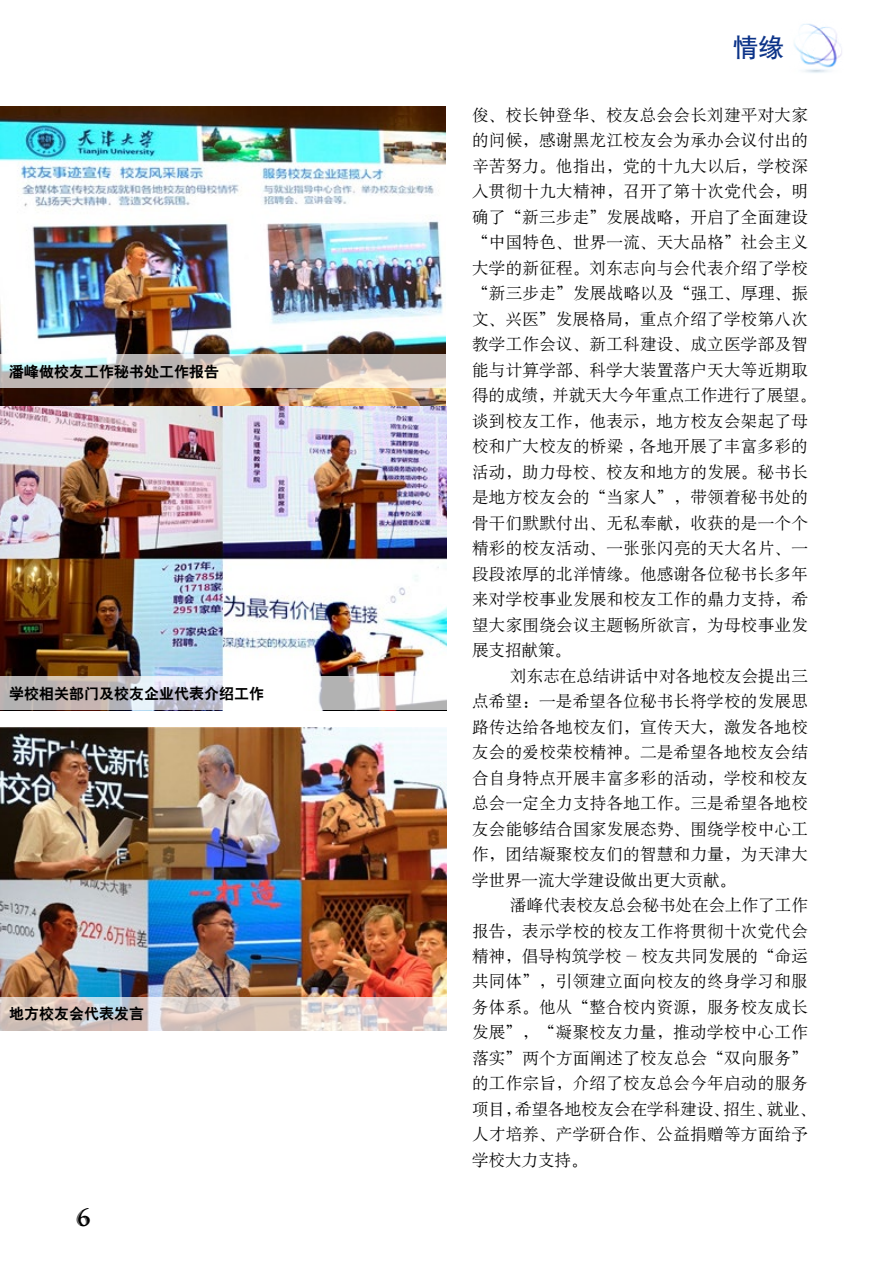
<style>
.page{position:relative;width:893px;height:1263px;background:#fff}
.page>*{position:absolute;margin:0;border:0;box-sizing:border-box;transform-origin:0 0}
.t1{font:25.5px "H Yb 1 gj";color:#0c3388}
.t2{font:24px "Ursa Serif Engraved";color:#000}
.t3{font:16.5px/25.5px "H Ya 6 gj";letter-spacing:.02em;color:#000}
.t4{font:15px "H Yb 2 gj";color:#000}
</style>
<div class="page">
<img style="left:794px;top:23px;width:48px;height:50px">
<img style="left:0;top:106px;width:446px;height:300px">
<img style="left:0;top:406px;width:446px;height:270px">
<img style="left:0;top:727px;width:446px;height:270px">
<svg style="left:0;top:354px;width:446px;height:34px;background:#cdc8c2"></svg>
<svg style="left:0;top:676px;width:446px;height:34px"></svg>
<svg style="left:0;top:997px;width:446px;height:34px;background:#dbccc7"></svg>
<p class="t4" style="left:9px;top:363px;width:212px">潘峰做校友工作秘书处工作报告</p>
<p class="t4" style="left:9px;top:686px;width:257px">学校相关部门及校友企业代表介绍工作</p>
<p class="t4" style="left:9px;top:1006px;width:137px">地方校友会代表发言</p>
<h2 class="t2" style="left:77px;top:1201px;width:15px">6</h2>
<h1 class="t1" style="left:733px;top:34px;width:52px">情缘</h1>
<p class="t3" style="left:472px;top:102px;width:346px">俊、校长钟登华、校友总会会长刘建平对大家的问候，感谢黑龙江校友会为承办会议付出的辛苦努力。他指出，党的十九大以后，学校深入贯彻十九大精神，召开了第十次党代会，明确了“新三步走”发展战略，开启了全面建设“中国特色、世界一流、天大品格”社会主义大学的新征程。刘东志向与会代表介绍了学校“新三步走”发展战略以及“强工、厚理、振文、兴医”发展格局，重点介绍了学校第八次教学工作会议、新工科建设、成立医学部及智能与计算学部、科学大装置落户天大等近期取得的成绩，并就天大今年重点工作进行了展望。谈到校友工作，他表示，地方校友会架起了母校和广大校友的桥梁 , 各地开展了丰富多彩的活动，助力母校、校友和地方的发展。秘书长是地方校友会的“当家人”，带领着秘书处的骨干们默默付出、无私奉献，收获的是一个个精彩的校友活动、一张张闪亮的天大名片、一段段浓厚的北洋情缘。他感谢各位秘书长多年来对学校事业发展和校友工作的鼎力支持，希望大家围绕会议主题畅所欲言，为母校事业发展支招献策。</p>
<p class="t3" style="left:472px;top:663px;width:337px;text-align:justify;text-indent:38px">刘东志在总结讲话中对各地校友会提出三点希望：一是希望各位秘书长将学校的发展思路传达给各地校友们，宣传天大，激发各地校友会的爱校荣校精神。二是希望各地校友会结合自身特点开展丰富多彩的活动，学校和校友总会一定全力支持各地工作。三是希望各地校友会能够结合国家发展态势、围绕学校中心工作，团结凝聚校友们的智慧和力量，为天津大学世界一流大学建设做出更大贡献。</p>
<p class="t3" style="left:472px;top:892px;width:346px;text-indent:38px">潘峰代表校友总会秘书处在会上作了工作报告，表示学校的校友工作将贯彻十次党代会精神，倡导构筑学校 - 校友共同发展的“命运共同体”，引领建立面向校友的终身学习和服务体系。他从“整合校内资源，服务校友成长发展”，“凝聚校友力量，推动学校中心工作落实”两个方面阐述了校友总会“双向服务”的工作宗旨，介绍了校友总会今年启动的服务项目，希望各地校友会在学科建设、招生、就业、人才培养、产学研合作、公益捐赠等方面给予学校大力支持。</p>
</div>
